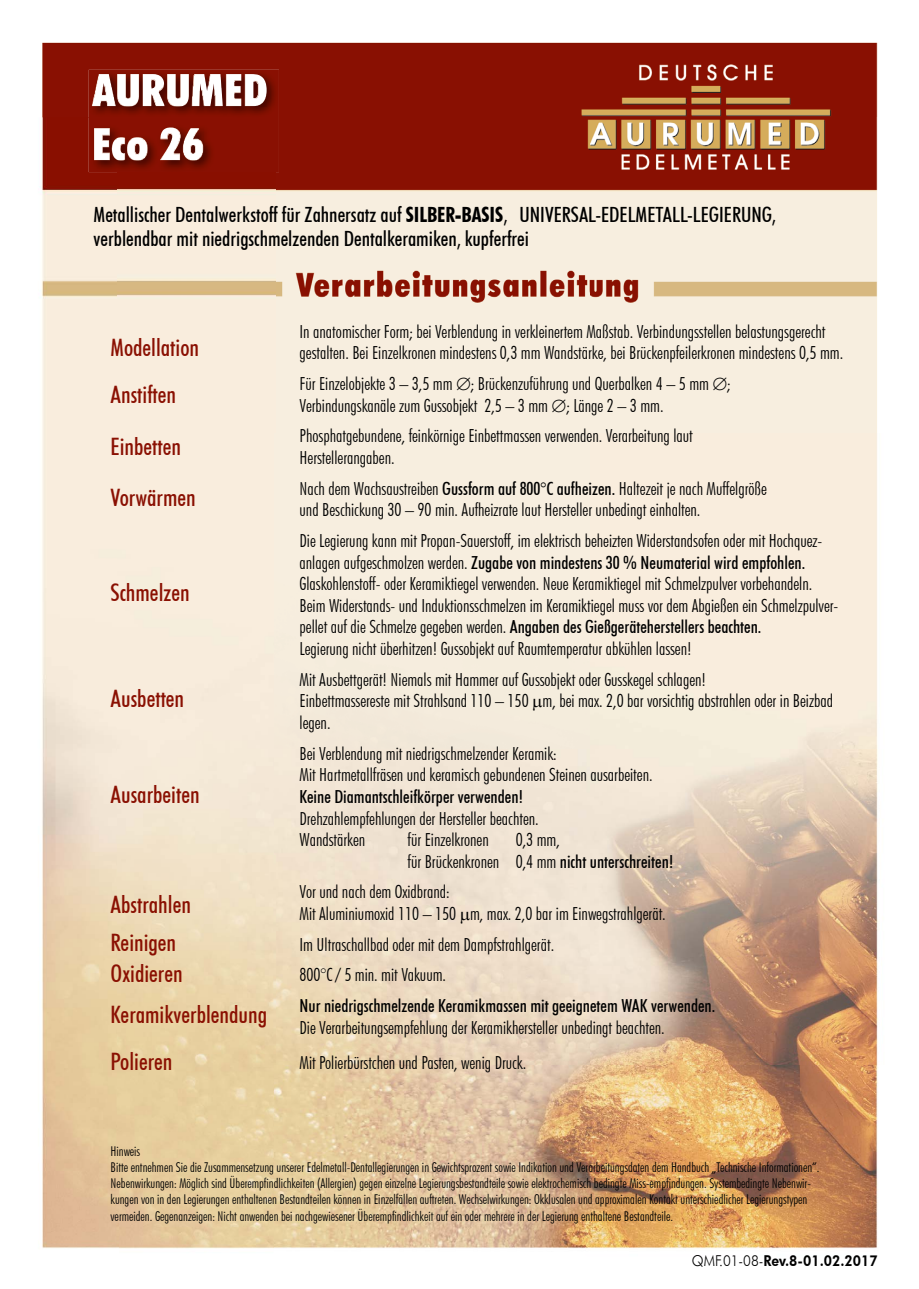
<style>
.page{position:relative;width:919px;height:1289px;background:#fff}
.page>*{position:absolute;margin:0;border:0;box-sizing:border-box;transform-origin:0 0}
.t1{font:500 condensed 24px/51.6px "Futura BT";color:#8a1002}
.t2{font:500 condensed 21px/24px "Futura BT";color:#000}
.t3{font:300 condensed 18px/21.6px "Futura BT";color:#000}
.t4{font:500 condensed 18px "Futura BT";color:#000}
.t5{font:800 15px "Futura BT";color:#000;scale:.9 1}
.t6{font:300 condensed 13.5px/16.2px "Futura BT";color:#000}
.s1{font-weight:700}
.s2{font-weight:500}
.s3{font-weight:300}
</style>
<div class="page">
<img style="left:42px;top:42px;width:836px;height:75px">
<img style="left:40px;top:117px;width:77px;height:1131px">
<img style="left:275px;top:117px;width:604px;height:1132px">
<img style="left:117px;top:172px;width:158px;height:1077px">
<img style="left:89px;top:70px;width:190px;height:102px">
<img style="left:92px;top:74px;width:174px;height:33px">
<img style="left:94px;top:127px;width:109px;height:34px">
<svg style="left:533px;top:699px;width:9px;height:12px"></svg>
<svg style="left:460px;top:911px;width:9px;height:12px"></svg>
<p class="t2" style="left:94px;top:203px;width:683px">Metallischer Dentalwerkstoff für Zahnersatz auf <span class="s1">SILBER-BASIS</span>, UNIVERSAL-EDELMETALL-LEGIERUNG, verblendbar mit niedrigschmelzenden Dentalkeramiken, kupferfrei</p>
<h1 class="t1" style="left:111px;top:322px;width:90px">Modellation</h1>
<h1 class="t1" style="left:111px;top:369px;width:87px">Anstiften<br>Einbetten<br>Vorwärmen</h1>
<h1 class="t1" style="left:111px;top:566px;width:81px">Schmelzen</h1>
<h1 class="t1" style="left:111px;top:673px;width:75px">Ausbetten</h1>
<h1 class="t1" style="left:111px;top:768px;width:90px">Ausarbeiten</h1>
<h1 class="t1" style="left:111px;top:884px;width:82px;line-height:38.2px">Abstrahlen<br>Reinigen</h1>
<h1 class="t1" style="left:111px;top:951px;width:158px;line-height:41.7px">Oxidieren<br>Keramikverblendung</h1>
<h1 class="t1" style="left:111px;top:1035px;width:63px">Polieren</h1>
<p class="t3" style="left:299px;top:320px;width:545px">In anatomischer Form; bei Verblendung in verkleinertem Maßstab. Verbindungsstellen belastungsgerecht gestalten. Bei Einzelkronen mindestens 0,3 mm Wandstärke, bei Brückenpfeilerkronen mindestens 0,5 mm.</p>
<p class="t3" style="left:299px;top:372px;width:432px">Für Einzelobjekte 3 – 3,5 mm ∅; Brückenzuführung und Querbalken 4 – 5 mm ∅;<br>Verbindungskanäle zum Gussobjekt 2,5 – 3 mm ∅; Länge 2 – 3 mm.</p>
<p class="t3" style="left:299px;top:425px;width:395px">Phosphatgebundene, feinkörnige Einbettmassen verwenden. Verarbeitung laut<br>Herstellerangaben.</p>
<p class="t3" style="left:299px;top:477px;width:469px">Nach dem Wachsaustreiben <span class="s2">Gussform auf 800°C aufheizen.</span> Haltezeit je nach Muffelgröße und Beschickung 30 – 90 min. Aufheizrate laut Hersteller unbedingt einhalten.</p>
<p class="t3" style="left:299px;top:529px;width:540px">Die Legierung kann mit Propan-Sauerstoff, im elektrisch beheizten Widerstandsofen oder mit Hochquez&shy;anlagen aufgeschmolzen werden. <span class="s2">Zugabe von mindestens 30 % Neumaterial wird empfohlen.<br></span>Glaskohlenstoff- oder Keramiktiegel verwenden. Neue Keramiktiegel mit Schmelzpulver vorbehandeln.<br>Beim Widerstands- und Induktionsschmelzen im Keramiktiegel muss vor dem Abgießen ein Schmelzpulver&shy;pellet auf die Schmelze gegeben werden. <span class="s2">Angaben des Gießgeräteherstellers beachten.<br></span>Legierung nicht überhitzen! Gussobjekt auf Raumtemperatur abkühlen lassen!</p>
<p class="t3" style="left:299px;top:668px;width:535px">Mit Ausbettgerät! Niemals mit Hammer auf Gussobjekt oder Gusskegel schlagen!<br>Einbettmassereste mit Strahlsand 110 – 150 m, bei max. 2,0 bar vorsichtig abstrahlen oder in Beizbad legen.</p>
<p class="t3" style="left:299px;top:742px;width:354px">Bei Verblendung mit niedrigschmelzender Keramik:<br>Mit Hartmetallfräsen und keramisch gebundenen Steinen ausarbeiten.</p>
<p class="t4" style="left:299px;top:785px;width:225px">Keine Diamantschleifkörper verwenden!</p>
<p class="t3" style="left:299px;top:807px;width:241px">Drehzahlempfehlungen der Hersteller beachten.<br>Wandstärken</p>
<p class="t3" style="left:407px;top:828px;width:83px">für Einzelkronen</p>
<p class="t3" style="left:407px;top:828px;width:267px;text-align:center">0,3 mm,<br>für Brückenkronen 0,4 mm <span class="s2">nicht unterschreiten!</span></p>
<p class="t3" style="left:299px;top:881px;width:368px">Vor und nach dem Oxidbrand:<br>Mit Aluminiumoxid 110 – 150 m, max. 2,0 bar im Einwegstrahlgerät.</p>
<p class="t3" style="left:299px;top:928px;width:256px;line-height:30.8px">Im Ultraschallbad oder mit dem Dampfstrahlgerät.<br>800°C / 5 min. mit Vakuum.</p>
<p class="t4" style="left:299px;top:994px;width:417px">Nur niedrigschmelzende Keramikmassen mit geeignetem WAK verwenden.</p>
<p class="t3" style="left:299px;top:1009px;width:366px;line-height:35px">Die Verarbeitungsempfehlung der Keramikhersteller unbedingt beachten.<br>Mit Polierbürstchen und Pasten, wenig Druck.</p>
<p class="t6" style="left:111px;top:1142px;width:710px">Hinweis<br>Bitte entnehmen Sie die Zusammensetzung unserer Edelmetall-Dentallegierungen in Gewichtsprozent sowie Indikation und Verarbeitungsdaten dem Handbuch „Technische Informationen“.<br>Nebenwirkungen: Möglich sind Überempfindlichkeiten (Allergien) gegen einzelne Legierungsbestandteile sowie elektrochemisch bedingte Miss-empfindungen. Systembedingte Nebenwir&shy;kungen von in den Legierungen enthaltenen Bestandteilen können in Einzelfällen auftreten. Wechselwirkungen: Okklusalen und approximalen Kontakt unterschiedlicher Legierungstypen vermeiden. Gegenanzeigen: Nicht anwenden bei nachgewiesener Überempfindlichkeit auf ein oder mehrere in der Legierung enthaltene Bestandteile.</p>
<p class="t5" style="left:691px;top:1251px;width:208px"><span class="s3">QMF.01-08-</span>Rev.8-01.02.2017</p>
</div>
